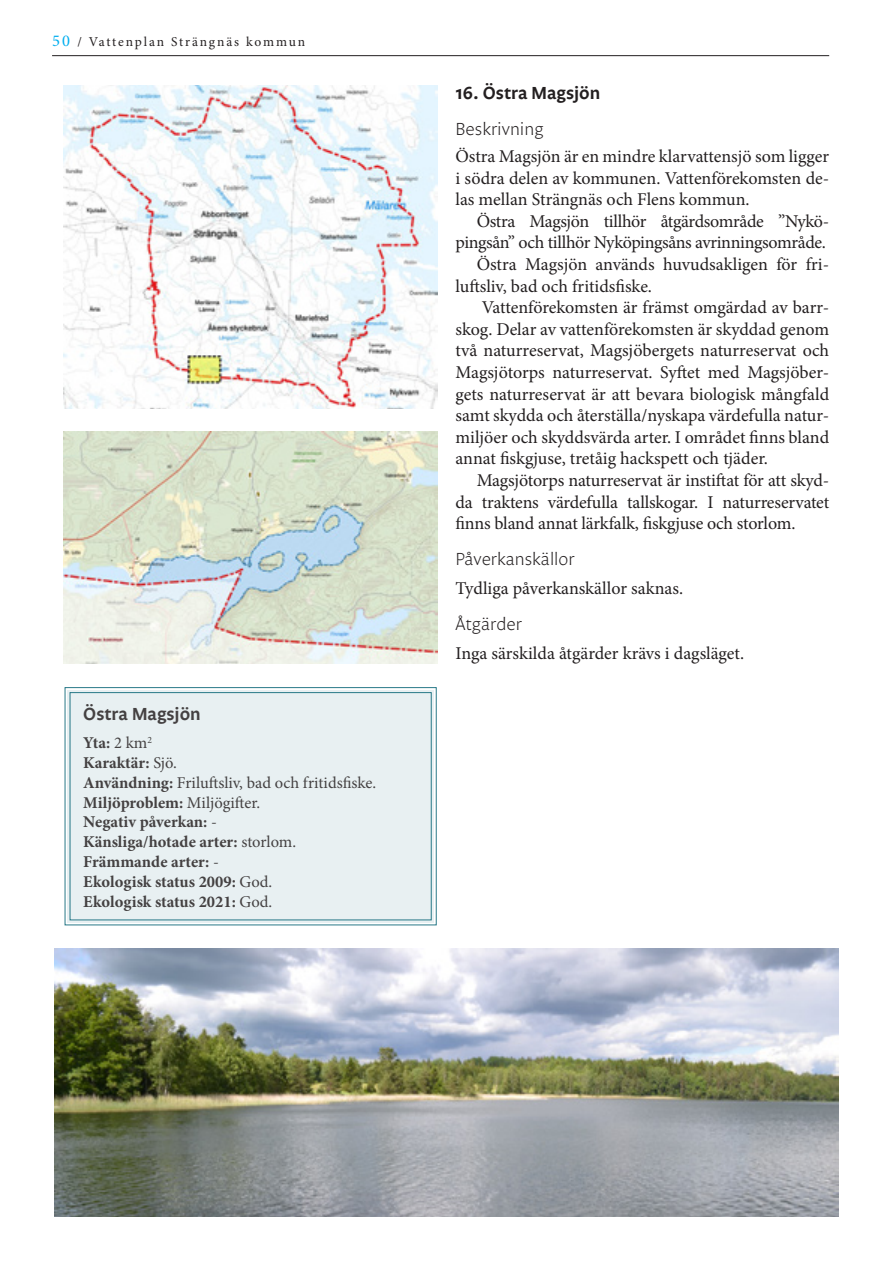
<style>
.page{position:relative;width:893px;height:1263px;background:#fff}
.page>*{position:absolute;margin:0;border:0;box-sizing:border-box;transform-origin:0 0}
.Brödtext_2{font:18px/21.6px "Minion Pro";letter-spacing:-.01em;color:#231f20;text-align:justify}
.Brödtext_1{font:18px/21.6px "Minion Pro";letter-spacing:-.005em;color:#231f20;text-align:justify}
.Underrubrik_bilagor{font:300 18px "Legato OT";color:#231f20}
.Rubrik_2{font:600 18px "Legato OT";color:#231f20}
.t1{font:700 16.5px/19.8px "Minion Pro";color:#231f20}
.t2{font:13.5px "Minion Pro";letter-spacing:.135em;color:#231f20}
.s1{font-size:16.5px;color:#00aeef}
.s2{font-weight:400}
</style>
<div class="page">
<hr style="left:52px;top:55px;width:777px;height:1px;background:#231f20">
<img style="left:54px;top:949px;width:785px;height:267px">
<img style="left:64px;top:432px;width:373px;height:232px">
<img style="left:64px;top:85px;width:373px;height:324px">
<div style="left:64px;top:687px;width:373px;height:239px;background:#e8f0f2"></div>
<div style="left:70px;top:692px;width:362px;height:228px;border:1px solid #006072"></div>
<p class="t2" style="left:52px;top:33px;width:255px"><span class="s1">50</span> / Vattenplan Strängnäs kommun</p>
<p class="Rubrik_2" style="left:83px;top:703px;width:119px">Östra Magsjön</p>
<p class="t1" style="left:83px;top:733px;width:294px">Yta: <span class="s2">2 km</span><sup>2<br></sup>Karaktär: <span class="s2">Sjö.<br></span>Användning: <span class="s2">Friluftsliv, bad och fritidsfiske.<br></span>Miljöproblem: <span class="s2">Miljögifter.<br></span>Negativ påverkan: <span class="s2">-<br></span>Känsliga/hotade arter: <span class="s2">storlom.<br></span>Främmande arter: <span class="s2">-<br></span>Ekologisk status 2009: <span class="s2">God.<br></span>Ekologisk status 2021: <span class="s2">God.</span></p>
<p class="Rubrik_2" style="left:455px;top:82px;width:146px">16. Östra Magsjön</p>
<p class="Underrubrik_bilagor" style="left:455px;top:119px;width:90px">Beskrivning</p>
<p class="Brödtext_1" style="left:455px;top:146px;width:375px">Östra Magsjön är en mindre klarvattensjö som ligger i södra delen av kommunen. Vattenförekomsten de&shy;las mellan Strängnäs och Flens kommun.</p>
<p class="Brödtext_2" style="left:455px;top:210px;width:375px;text-align:right">Östra Magsjön tillhör åtgärdsområde ”Nykö&shy;pingsån” och tillhör Nyköpingsåns avrinningsområde.</p>
<p class="Brödtext_2" style="left:455px;top:254px;width:375px;text-indent:21px">Östra Magsjön används huvudsakligen för fri&shy;luftsliv, bad och fritidsfiske.</p>
<p class="Brödtext_2" style="left:455px;top:297px;width:375px;text-indent:26px">Vattenförekomsten är främst omgärdad av barr&shy;skog. Delar av vattenförekomsten är skyddad genom två naturreservat, Magsjöbergets naturreservat och Magsjötorps naturreservat. Syftet med Magsjöber&shy;gets naturreservat är att bevara biologisk mångfald samt skydda och återställa/nyskapa värdefulla natur&shy;miljöer och skyddsvärda arter. I området finns bland annat fiskgjuse, tretåig hackspett och tjäder.</p>
<p class="Brödtext_2" style="left:455px;top:470px;width:375px;text-indent:21px">Magsjötorps naturreservat är instiftat för att skyd&shy;da traktens värdefulla tallskogar. I naturreservatet finns bland annat lärkfalk, fiskgjuse och storlom.</p>
<p class="Underrubrik_bilagor" style="left:455px;top:549px;width:121px">Påverkanskällor</p>
<p class="Brödtext_1" style="left:455px;top:578px;width:229px">Tydliga påverkanskällor saknas.</p>
<p class="Underrubrik_bilagor" style="left:455px;top:614px;width:68px">Åtgärder</p>
<p class="Brödtext_1" style="left:455px;top:642px;width:290px">Inga särskilda åtgärder krävs i dagsläget.</p>
</div>
